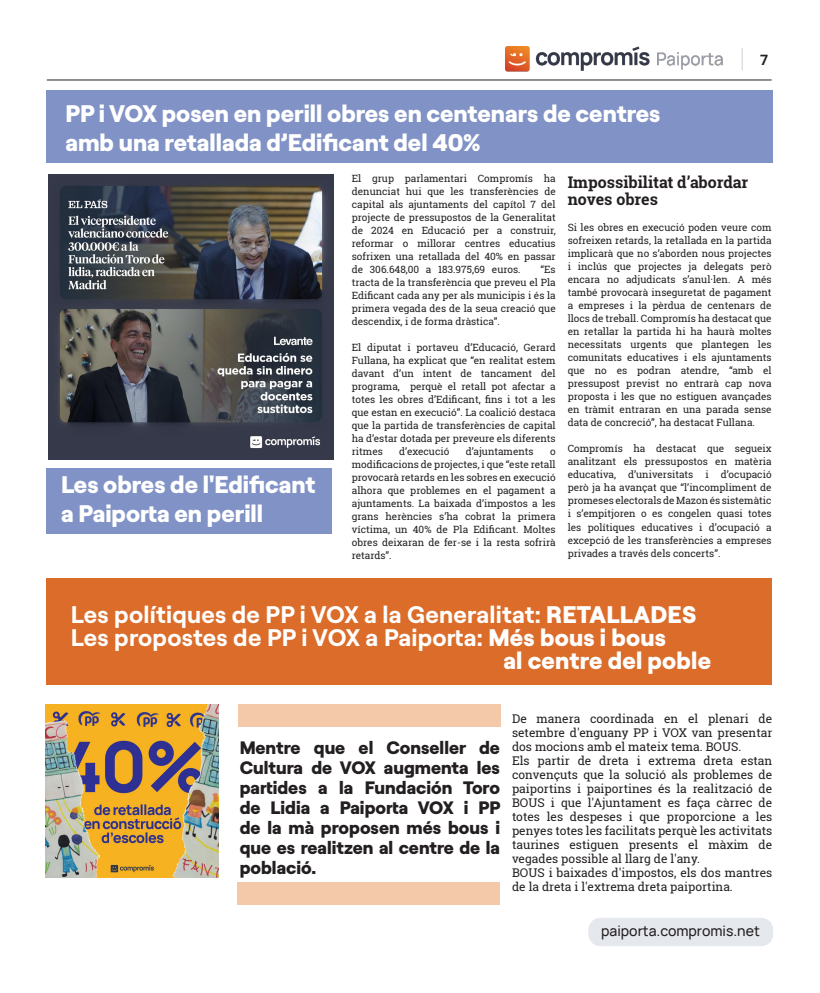
<style>
.page{position:relative;width:820px;height:993px;background:#fff}
.page>*{position:absolute;margin:0;border:0;box-sizing:border-box;transform-origin:0 0}
.t1{font:800 24px/28.8px "Roobert TRIAL";color:#fff}
.t2{font:700 24px "Roobert TRIAL";letter-spacing:.01em;color:#fff}
.t3{font:800 18px/20px "Roobert TRIAL";color:#231f20;text-align:justify}
.t4{font:700 16px/17px "Roboto Slab";color:#231f20}
.t5{font:700 14.3px "Roboto";color:#231f20}
.t6{font:500 14px "Manrope";color:#231f20}
.t7{font:12px/14px "Roboto Slab";color:#231f20;text-align:justify}
.t8{font:10px/13px "Roboto Slab";color:#231f20;text-align:justify}
.s1{font-weight:800}
</style>
<div class="page">
<hr style="left:47px;top:79px;width:724px;height:1px;background:#231f20">
<div style="left:588px;top:917px;width:184px;height:28px;background:#e5e8ed;border-radius:12px"></div>
<img style="left:505px;top:47px;width:238px;height:25px">
<img style="left:46px;top:704px;width:172px;height:173px">
<div style="left:47px;top:90px;width:725px;height:73px;background:#8193c6"></div>
<div style="left:46px;top:578px;width:725px;height:106px;background:#dc6c2a"></div>
<img style="left:48px;top:174px;width:285px;height:285px">
<div style="left:47px;top:468px;width:285px;height:66px;background:#8193c6"></div>
<div style="left:238px;top:704px;width:263px;height:22px;background:#f4c9a9"></div>
<div style="left:237px;top:882px;width:263px;height:22px;background:#f4c9a9"></div>
<p class="t1" style="left:65px;top:97px;width:596px">PP i VOX posen en perill obres en centenars de centres</p>
<p class="t1" style="left:65px;top:126px;width:416px">amb una retallada d’Edificant del 40%</p>
<h3 class="t5" style="left:760px;top:50px;width:10px">7</h3>
<p class="t1" style="left:61px;top:468px;width:256px">Les obres de l'Edificant a Paiporta en perill</p>
<p class="t8" style="left:351px;top:172px;width:205px">El grup parlamentari Compromís ha denunciat hui que les transferències de capital als ajuntaments del capítol 7 del projecte de pressupostos de la Generalitat de 2024 en Educació per a construir, reformar o millorar centres educatius sofrixen una retallada del 40% en passar de 306.648,00 a 183.975,69 euros.</p>
<p class="t8" style="left:351px;top:263px;width:205px;text-indent:189px">“Es tracta de la transferència que preveu el Pla Edificant cada any per als municipis i és la primera vegada des de la seua creació que descendix, i de forma dràstica”.</p>
<p class="t8" style="left:351px;top:341px;width:205px">El diputat i portaveu d’Educació, Gerard Fullana, ha explicat que “en realitat estem davant d’un intent de tancament del programa, perquè el retall pot afectar a totes les obres d’Edificant, fins i tot a les que estan en execució”. La coalició destaca que la partida de transferències de capital ha d’estar dotada per preveure els diferents ritmes</p>
<p class="t8" style="left:399px;top:445px;width:51px">d’execució</p>
<p class="t8" style="left:465px;top:445px;width:69px">d’ajuntaments</p>
<p class="t8" style="left:351px;top:445px;width:205px;text-indent:198px">o modificacions de projectes, i que “este retall provocarà retards en les sobres en execució alhora que problemes en el pagament a ajuntaments. La baixada d’impostos a les grans herències s’ha cobrat la primera víctima, un 40% de Pla Edificant. Moltes obres deixaran de fer-se i la resta sofrirà retards”.</p>
<p class="t4" style="left:567px;top:174px;width:182px">Impossibilitat d’abordar noves obres</p>
<p class="t8" style="left:567px;top:221px;width:205px">Si les obres en execució poden veure com sofreixen retards, la retallada en la partida implicarà que no s’aborden nous projectes i inclús que projectes ja delegats però encara no adjudicats s’anul·len. A més també provocarà inseguretat de pagament a empreses i la pèrdua de centenars de llocs de treball. Compromís ha destacat que en retallar la partida hi ha haurà moltes necessitats urgents que plantegen les comunitats educatives i els ajuntaments que no es podran atendre, “amb el pressupost previst no entrarà cap nova proposta i les que no estiguen avançades en tràmit entraran en una parada sense data de concreció”, ha destacat Fullana.</p>
<p class="t8" style="left:567px;top:442px;width:205px">Compromís ha destacat que segueix analitzant els pressupostos en matèria educativa, d’universitats i d’ocupació però ja ha avançat que “l’incompliment de promeses electorals de Mazon és sistemàtic i s’empitjoren o es congelen quasi totes les polítiques educatives i d’ocupació a excepció de les transferències a empreses privades a través dels concerts”.</p>
<p class="t2" style="left:71px;top:596px;width:626px">Les polítiques de PP i VOX a la Generalitat: <span class="s1">RETALLADES</span></p>
<p class="t2" style="left:71px;top:619px;width:596px">Les propostes de PP i VOX a Paiporta: <span class="s1">Més bous i bous</span></p>
<p class="t1" style="left:503px;top:644px;width:209px">al centre del poble</p>
<p class="t3" style="left:240px;top:736px;width:262px">Mentre que el Conseller de Cultura de VOX augmenta les partides a la Fundación Toro de Lidia a Paiporta VOX i PP de la mà proposen més bous i que es realitzen al centre de la població.</p>
<p class="t7" style="left:512px;top:711px;width:262px">De manera coordinada en el plenari de setembre d'enguany PP i VOX van presentar dos mocions amb el mateix tema. BOUS.</p>
<p class="t7" style="left:512px;top:753px;width:262px">Els partir de dreta i extrema dreta estan convençuts que la solució als problemes de paiportins i paiportines és la realització de BOUS i que l'Ajuntament es faça càrrec de totes les despeses i que proporcione a les penyes totes les facilitats perquè les activitats taurines estiguen presents el màxim de vegades possible al llarg de l'any.</p>
<p class="t7" style="left:512px;top:865px;width:262px">BOUS i baixades d'impostos, els dos mantres de la dreta i l'extrema dreta paiportina.</p>
<h3 class="t6" style="left:600px;top:922px;width:160px">paiporta.compromis.net</h3>
</div>
